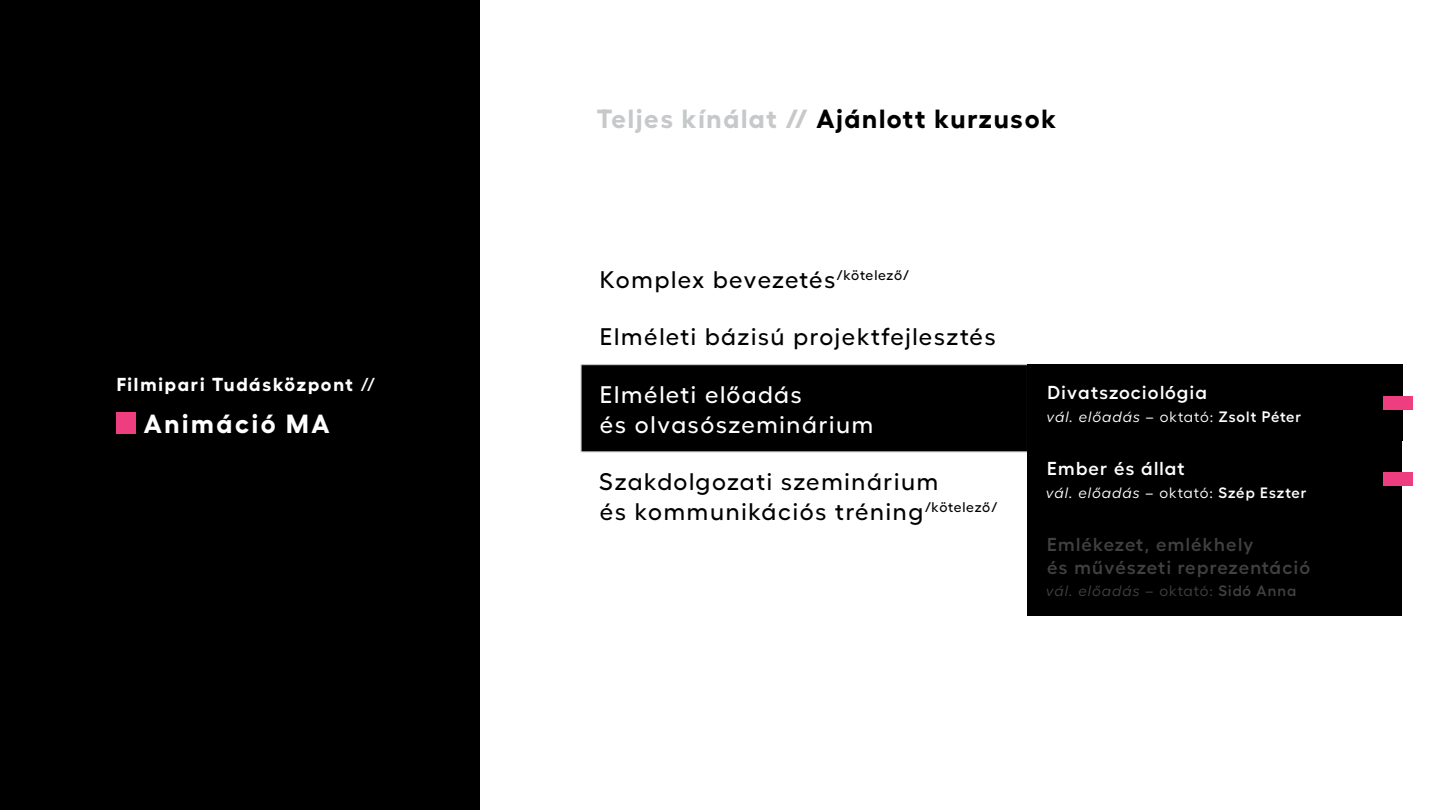
<style>
.page{position:relative;width:1440px;height:810px;background:#fff}
.page>*{position:absolute;margin:0;border:0;box-sizing:border-box;transform-origin:0 0}
.t1{font:26.25px "Fellix Variable";letter-spacing:.07em;color:#000}
.t2{font:26.25px "Fellix Variable";letter-spacing:.1em;color:#fff}
.t3{font:24px/30px "Fellix Variable";letter-spacing:.07em;color:#000}
.t4{font:24px/30px "Fellix Variable";letter-spacing:.07em;color:#fff}
.t5{font:24px "Fellix Variable";letter-spacing:.05em;color:#000}
.t6{font:18.75px/22.5px "Fellix Variable";letter-spacing:.07em;color:#414042}
.t7{font:18.75px "Fellix Variable";letter-spacing:.07em;color:#fff}
.t8{font:18.75px "Fellix Variable";letter-spacing:.1em;color:#fff}
.t9{font:15px "Fellix Variable";letter-spacing:.07em;color:#fff}
.t10{font:15px "Fellix Variable";letter-spacing:.07em;color:#414042}
.s1{color:#c7c8ca}
.s2{font-family:"Fellix Italic Variable"}
</style>
<div class="page">
<div style="left:581px;top:365px;width:447px;height:87px;background:#000;border:1px solid #c7c8ca"></div>
<div style="left:0;top:0;width:480px;height:810px;background:#000"></div>
<div style="left:116px;top:412px;width:20px;height:22px;background:#ee3e80"></div>
<div style="left:1028px;top:365px;width:375px;height:76px;background:#000"></div>
<div style="left:1028px;top:441px;width:374px;height:76px;background:#000"></div>
<div style="left:1028px;top:517px;width:374px;height:98px;background:#000"></div>
<div style="left:1383px;top:396px;width:30px;height:13px;background:#ee3e80"></div>
<div style="left:1383px;top:472px;width:30px;height:13px;background:#ee3e80"></div>
<p class="t1" style="left:597px;top:102px;width:461px"><span class="s1">Teljes kínálat //</span> Ajánlott kurzusok</p>
<p class="t5" style="left:600px;top:264px;width:311px">Komplex bevezetés<sup>/kötelező/</sup></p>
<p class="t3" style="left:600px;top:321px;width:397px">Elméleti bázisú projektfejlesztés</p>
<p class="t4" style="left:600px;top:378px;width:275px">Elméleti előadás<br>és olvasószeminárium</p>
<p class="t8" style="left:117px;top:372px;width:260px">Filmipari Tudásközpont //</p>
<p class="t7" style="left:1048px;top:381px;width:161px">Divatszociológia</p>
<p class="t9" style="left:1046px;top:407px;width:256px"><span class="s2">vál. előadás –</span> oktató: Zsolt Péter</p>
<p class="t7" style="left:1047px;top:457px;width:139px">Ember és állat</p>
<p class="t9" style="left:1046px;top:483px;width:262px"><span class="s2">vál. előadás –</span> oktató: Szép Eszter</p>
<p class="t6" style="left:1047px;top:532px;width:265px">Emlékezet, emlékhely<br>és művészeti reprezentáció</p>
<p class="t10" style="left:1046px;top:581px;width:252px"><span class="s2">vál. előadás –</span> oktató: Sidó Anna</p>
<p class="t2" style="left:144px;top:407px;width:187px">Animáció MA</p>
<p class="t3" style="left:599px;top:466px;width:399px">Szakdolgozati szeminárium<br>és kommunikációs tréning<sup>/kötelező/</sup></p>
</div>
